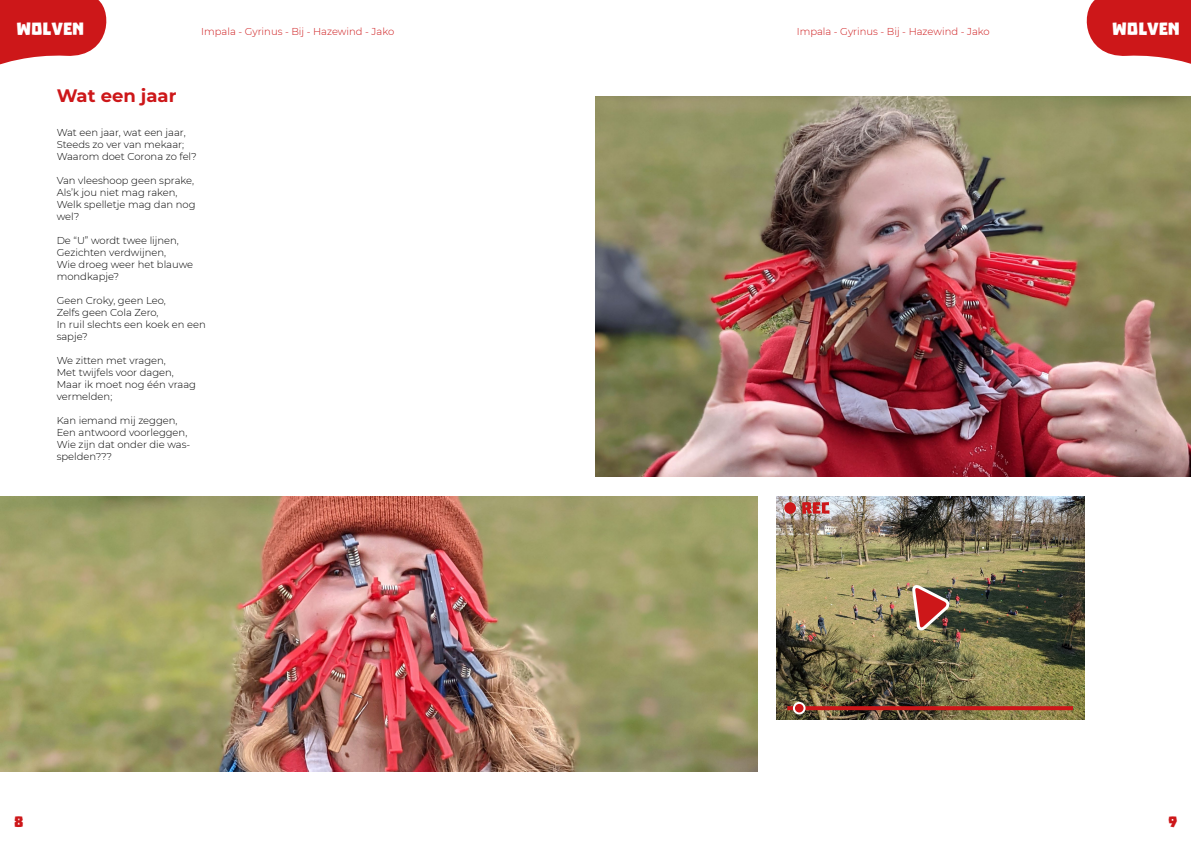
<style>
.page{position:relative;width:1191px;height:842px;background:#fff}
.page>*{position:absolute;margin:0;border:0;box-sizing:border-box;transform-origin:0 0}
.t1{font:20px "Troika";color:#fff}
.t2{font:700 18px "Montserrat";color:#cd1719}
.t3{font:17px "Troika";color:#cd1719}
.t4{font:300 10px/12px "Montserrat";color:#000}
.t5{font:300 10px "Montserrat";color:#cd1719}
</style>
<div class="page">
<img style="left:595px;top:96px;width:596px;height:380px">
<svg style="left:1086px;top:0;width:105px;height:64px;background:#d43b3d"></svg>
<svg style="left:0;top:0;width:107px;height:64px;background:#d43a3c"></svg>
<img style="left:0;top:496px;width:757px;height:275px">
<img style="left:777px;top:496px;width:307px;height:223px">
<svg style="left:787px;top:706px;width:286px;height:4px"></svg>
<svg style="left:911px;top:583px;width:40px;height:48px;background:#a6665a"></svg>
<div style="left:794px;top:703px;width:10px;height:10px;background:#cd1719;border-radius:50%"></div>
<div style="left:793px;top:702px;width:12px;height:12px;border:2px solid #fff;border-radius:50%"></div>
<div style="left:784px;top:502px;width:12px;height:12px;background:#cd1719;border-radius:50%"></div>
<svg style="left:802px;top:502px;width:27px;height:12px"></svg>
<h1 class="t1" style="left:16px;top:17px;width:69px">WOLVEN</h1>
<p class="t5" style="left:201px;top:25px;width:194px">Impala - Gyrinus - Bij - Hazewind - Jako</p>
<p class="t5" style="left:796px;top:25px;width:194px">Impala - Gyrinus - Bij - Hazewind - Jako</p>
<h1 class="t1" style="left:1112px;top:18px;width:69px">WOLVEN</h1>
<h2 class="t2" style="left:57px;top:83px;width:121px">Wat een jaar</h2>
<p class="t4" style="left:57px;top:126px;width:142px">Wat een jaar, wat een jaar,<br>Steeds zo ver van mekaar;<br>Waarom doet Corona zo fel?</p>
<p class="t4" style="left:57px;top:174px;width:140px">Van vleeshoop geen sprake,<br>Als’k jou niet mag raken,<br>Welk spelletje mag dan nog wel?</p>
<p class="t4" style="left:57px;top:234px;width:138px">De “U” wordt twee lijnen,<br>Gezichten verdwijnen,<br>Wie droeg weer het blauwe mondkapje?</p>
<p class="t4" style="left:57px;top:294px;width:151px">Geen Croky, geen Leo,<br>Zelfs geen Cola Zero,<br>In ruil slechts een koek en een sapje?</p>
<p class="t4" style="left:57px;top:354px;width:141px">We zitten met vragen,<br>Met twijfels voor dagen,<br>Maar ik moet nog één vraag vermelden;</p>
<p class="t4" style="left:57px;top:414px;width:135px">Kan iemand mij zeggen,<br>Een antwoord voorleggen,<br>Wie zijn dat onder die was&shy;spelden???</p>
<h3 class="t3" style="left:14px;top:812px;width:11px">8</h3>
<h3 class="t3" style="left:1168px;top:812px;width:10px">9</h3>
</div>
